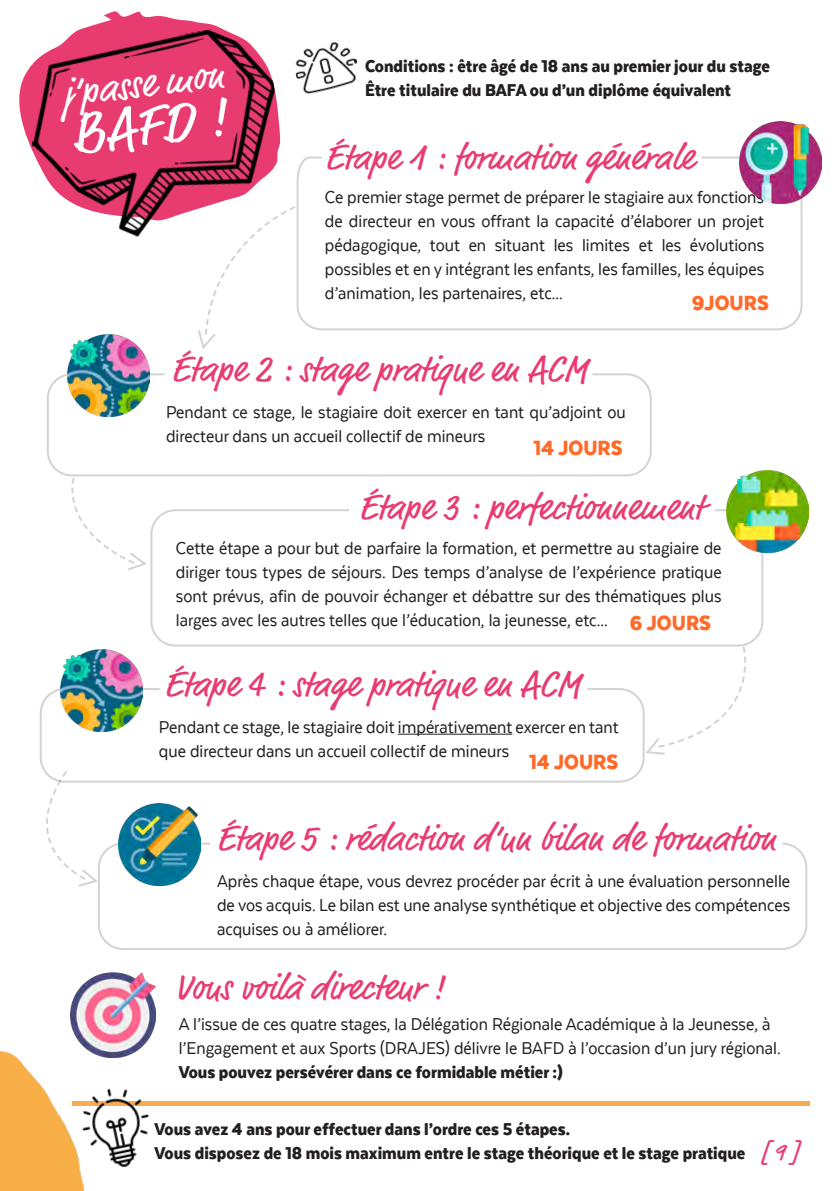
<style>
.page{position:relative;width:840px;height:1191px;background:#fff}
.page>*{position:absolute;margin:0;border:0;box-sizing:border-box;transform-origin:0 0}
.t1{font:58px "Market Pro";color:#fff}
.t2{font:40px "Market Pro";color:#fff}
.t3{font:36.8px "Market Pro";color:#e83c71}
.t4{font:24.6px "Market Pro";color:#e83c71}
.t5{font:900 24px "Texta Narrow";color:#ff6a28}
.t6{font:20px/24px "Texta Narrow";color:#231f20;text-align:justify}
.t7{font:900 20px/24px "Texta Narrow";color:#231f20}
</style>
<div class="page">
<img style="left:0;top:1051px;width:85px;height:140px">
<svg style="left:104px;top:11px;width:87px;height:10px"></svg>
<img style="left:19px;top:21px;width:262px;height:216px">
<svg style="left:296px;top:156px;width:507px;height:175px"></svg>
<div style="left:47px;top:373px;width:604px;height:103px;border:2px solid #231f20;border-radius:24px"></div>
<svg style="left:150px;top:509px;width:614px;height:138px"></svg>
<img style="left:738px;top:122px;width:82px;height:82px">
<img style="left:67px;top:334px;width:82px;height:82px">
<img style="left:726px;top:471px;width:82px;height:81px">
<img style="left:71px;top:972px;width:84px;height:85px">
<svg style="left:196px;top:205px;width:101px;height:144px"></svg>
<svg style="left:643px;top:644px;width:104px;height:112px"></svg>
<svg style="left:42px;top:769px;width:58px;height:118px"></svg>
<div style="left:72px;top:1101px;width:737px;height:5px;background:#faab50"></div>
<img style="left:69px;top:1079px;width:80px;height:97px">
<div style="left:40px;top:688px;width:604px;height:94px;border:2px solid #231f20;border-radius:24px"></div>
<hr style="left:398px;top:733px;width:114px;height:1px;background:#231f20">
<img style="left:60px;top:649px;width:82px;height:82px">
<div style="left:98px;top:842px;width:708px;height:108px;border:2px solid #231f20;border-radius:24px"></div>
<img style="left:118px;top:804px;width:82px;height:82px">
<svg style="left:69px;top:476px;width:80px;height:95px"></svg>
<img style="left:295px;top:41px;width:63px;height:53px">
<h2 class="t2" style="left:60px;top:67px;width:163px;rotate:-7deg">j’passe mon</h2>
<h1 class="t1" style="left:66px;top:96px;width:158px;rotate:-7deg">BAFD !</h1>
<p class="t7" style="left:365px;top:54px;width:406px">Conditions : être âgé de 18 ans au premier jour du stage<br>Être titulaire du BAFA ou d’un diplôme équivalent</p>
<h3 class="t3" style="left:325px;top:132px;width:370px">Étape 1 : formation générale</h3>
<p class="t6" style="left:325px;top:185px;width:440px">Ce premier stage permet de préparer le stagiaire aux fonctions de directeur en vous offrant la capacité d’élaborer un projet pédagogique, tout en situant les limites et les évolutions possibles et en y intégrant les enfants, les familles, les équipes d’animation, les partenaires, etc...</p>
<p class="t5" style="left:691px;top:290px;width:78px">9JOURS</p>
<h3 class="t3" style="left:171px;top:344px;width:418px">Étape 2 : stage pratique en ACM</h3>
<p class="t6" style="left:166px;top:400px;width:461px">Pendant ce stage, le stagiaire doit exercer en tant qu’adjoint ou directeur dans un accueil collectif de mineurs</p>
<p class="t5" style="left:533px;top:435px;width:91px">14 JOURS</p>
<h3 class="t3" style="left:358px;top:482px;width:346px">Étape 3 : perfectionnement</h3>
<p class="t6" style="left:176px;top:536px;width:547px">Cette étape a pour but de parfaire la formation, et permettre au stagiaire de diriger tous types de séjours. Des temps d’analyse de l’expérience pratique sont prévus, afin de pouvoir échanger et débattre sur des thématiques plus larges avec les autres telles que l’éducation, la jeunesse, etc...</p>
<p class="t5" style="left:629px;top:610px;width:83px">6 JOURS</p>
<h3 class="t3" style="left:164px;top:659px;width:418px">Étape 4 : stage pratique en ACM</h3>
<p class="t6" style="left:159px;top:714px;width:461px">Pendant ce stage, le stagiaire doit impérativement exercer en tant que directeur dans un accueil collectif de mineurs</p>
<p class="t5" style="left:529px;top:749px;width:91px">14 JOURS</p>
<h3 class="t3" style="left:216px;top:813px;width:560px">Étape 5 : rédaction d’un bilan de formation</h3>
<p class="t6" style="left:217px;top:869px;width:574px">Après chaque étape, vous devrez procéder par écrit à une évaluation personnelle de vos acquis. Le bilan est une analyse synthétique et objective des compétences acquises ou à améliorer.</p>
<h3 class="t3" style="left:174px;top:962px;width:271px">Vous voilà directeur !</h3>
<p class="t6" style="left:179px;top:1012px;width:603px">A l’issue de ces quatre stages, la Délégation Régionale Académique à la Jeunesse, à l’Engagement et aux Sports (DRAJES) délivre le BAFD à l’occasion d’un jury régional.</p>
<p class="t7" style="left:179px;top:1060px;width:385px">Vous pouvez persévérer dans ce formidable métier :)</p>
<p class="t7" style="left:154px;top:1116px;width:592px">Vous avez 4 ans pour effectuer dans l’ordre ces 5 étapes.<br>Vous disposez de 18 mois maximum entre le stage théorique et le stage pratique</p>
<p class="t4" style="left:760px;top:1135px;width:40px">[ 9 ]</p>
</div>
